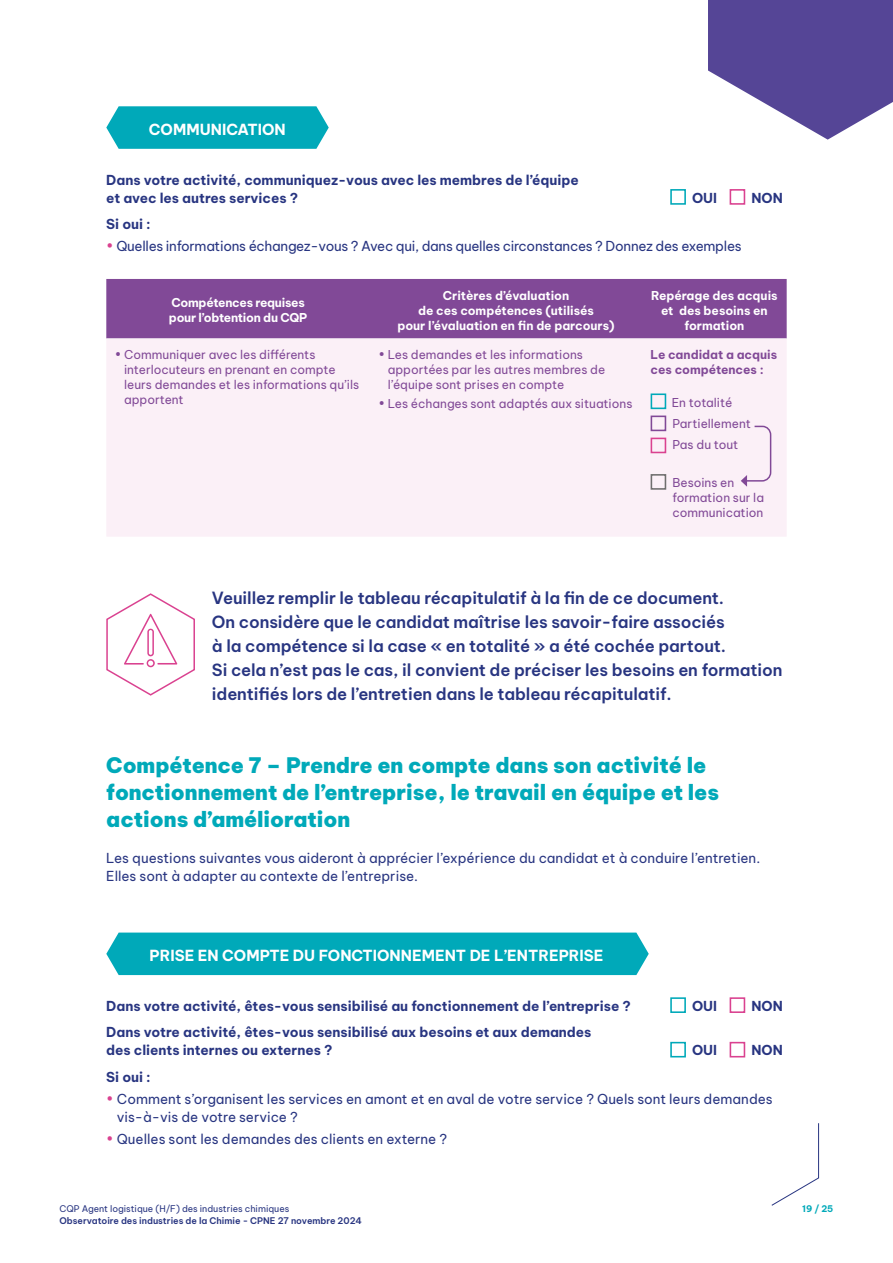
<style>
.page{position:relative;width:893px;height:1263px;background:#fff}
.page>*{position:absolute;margin:0;border:0;box-sizing:border-box;transform-origin:0 0}
.t1{font:900 21px/27px "Be Vietnam Pro";color:#00a9b9}
.t2{font:600 16.5px/24px "Be Vietnam Pro";letter-spacing:-.01em;color:#283581}
.t3{font:700 15px "Be Vietnam Pro";color:#fff}
.t4{font:13.5px/18px "Be Vietnam Pro";color:#283581}
.t5{font:700 13.5px/18px "Be Vietnam Pro";color:#283581}
.t6{font:13.5px "Be Vietnam Pro";letter-spacing:-.02em;color:#283581}
.t7{font:12px/15px "Be Vietnam Pro";color:#814997}
.t8{font:700 12px/15px "Be Vietnam Pro";letter-spacing:-.005em;color:#fff;text-align:center}
.t9{font:700 12px/15px "Be Vietnam Pro";letter-spacing:-.025em;color:#fff}
.t10{font:700 12px/15px "Be Vietnam Pro";letter-spacing:-.005em;color:#814997}
.t11{font:600 9px "Be Vietnam Pro";color:#283581}
.t12{font:9px "Be Vietnam Pro";color:#283581}
.t13{font:700 9px "Be Vietnam Pro";color:#00a9b9}
.s1{color:#da4290}
</style>
<div class="page">
<svg style="left:106px;top:106px;width:223px;height:43px;background:#11aebd"></svg>
<div style="left:670px;top:189px;width:16px;height:16px;border:2px solid #00a9b9"></div>
<div style="left:730px;top:189px;width:15px;height:16px;border:2px solid #da4290"></div>
<div style="left:106px;top:279px;width:681px;height:59px;background:#814997"></div>
<div style="left:106px;top:338px;width:681px;height:199px;background:#fbf0f7"></div>
<div style="left:651px;top:393px;width:15px;height:16px;border:2px solid #00a9b9"></div>
<div style="left:651px;top:416px;width:15px;height:15px;border:2px solid #814997"></div>
<div style="left:651px;top:438px;width:15px;height:15px;border:2px solid #da4290"></div>
<div style="left:651px;top:474px;width:15px;height:16px;border:2px solid #706f6f"></div>
<svg style="left:106px;top:593px;width:89px;height:103px"></svg>
<svg style="left:741px;top:425px;width:31px;height:62px"></svg>
<div style="left:106px;top:932px;width:543px;height:43px;background:#00a9b9"></div>
<div style="left:670px;top:997px;width:16px;height:16px;border:2px solid #00a9b9"></div>
<div style="left:730px;top:997px;width:15px;height:16px;border:2px solid #da4290"></div>
<div style="left:670px;top:1042px;width:16px;height:15px;border:2px solid #00a9b9"></div>
<div style="left:730px;top:1042px;width:15px;height:15px;border:2px solid #da4290"></div>
<svg style="left:708px;top:0;width:185px;height:140px"></svg>
<svg style="left:771px;top:1123px;width:48px;height:83px"></svg>
<p class="t3" style="left:149px;top:116px;width:138px">COMMUNICATION</p>
<p class="t5" style="left:106px;top:169px;width:474px">Dans votre activité, communiquez-vous avec les membres de l’équipe et avec les autres services ?</p>
<p class="t5" style="left:692px;top:187px;width:27px">OUI</p>
<p class="t5" style="left:751px;top:187px;width:33px">NON</p>
<p class="t5" style="left:106px;top:214px;width:46px">Si oui :</p>
<p class="t6" style="left:106px;top:235px;width:637px"><span class="s1">•</span> Quelles informations échangez-vous ? Avec qui, dans quelles circonstances ? Donnez des exemples</p>
<p class="t9" style="left:169px;top:294px;width:140px">Compétences requises pour l’obtention du CQP</p>
<p class="t8" style="left:397px;top:286px;width:219px">Critères d’évaluation<br>de ces compétences (utilisés<br>pour l’évaluation en fin de parcours)</p>
<p class="t8" style="left:651px;top:286px;width:128px">Repérage des acquis et des besoins en formation</p>
<p class="t7" style="left:124px;top:346px;width:237px;text-indent:-9px">• Communiquer avec les différents interlocuteurs en prenant en compte leurs demandes et les informations qu’ils apportent</p>
<p class="t7" style="left:388px;top:346px;width:219px;text-indent:-9px">• Les demandes et les informations apportées par les autres membres de l’équipe sont prises en compte</p>
<p class="t10" style="left:651px;top:346px;width:128px">Le candidat a acquis ces compétences :</p>
<p class="t7" style="left:672px;top:391px;width:81px;line-height:21px">En totalité<br>Partiellement<br>Pas du tout</p>
<p class="t7" style="left:672px;top:473px;width:93px">Besoins en formation sur la communication</p>
<p class="t7" style="left:378px;top:395px;width:255px">• Les échanges sont adaptés aux situations</p>
<p class="t2" style="left:212px;top:584px;width:572px">Veuillez remplir le tableau récapitulatif à la fin de ce document.<br>On considère que le candidat maîtrise les savoir-faire associés<br>à la compétence si la case « en totalité » a été cochée partout.<br>Si cela n’est pas le cas, il convient de préciser les besoins en formation identifiés lors de l’entretien dans le tableau récapitulatif.</p>
<h1 class="t1" style="left:106px;top:749px;width:614px">Compétence 7 – Prendre en compte dans son activité le fonctionnement de l’entreprise, le travail en équipe et les actions d’amélioration</h1>
<p class="t4" style="left:106px;top:848px;width:655px">Les questions suivantes vous aideront à apprécier l’expérience du candidat et à conduire l’entretien.<br>Elles sont à adapter au contexte de l’entreprise.</p>
<p class="t3" style="left:150px;top:942px;width:455px">PRISE EN COMPTE DU FONCTIONNEMENT DE L’ENTREPRISE</p>
<p class="t5" style="left:106px;top:995px;width:526px">Dans votre activité, êtes-vous sensibilisé au fonctionnement de l’entreprise ?</p>
<p class="t5" style="left:692px;top:995px;width:27px">OUI</p>
<p class="t5" style="left:751px;top:995px;width:33px">NON</p>
<p class="t5" style="left:106px;top:1022px;width:487px">Dans votre activité, êtes-vous sensibilisé aux besoins et aux demandes des clients internes ou externes ?</p>
<p class="t5" style="left:692px;top:1040px;width:27px">OUI</p>
<p class="t5" style="left:751px;top:1040px;width:33px">NON</p>
<p class="t5" style="left:106px;top:1066px;width:46px">Si oui :</p>
<p class="t4" style="left:117px;top:1089px;width:657px;text-indent:-10px"><span class="s1">•</span> Comment s’organisent les services en amont et en aval de votre service ? Quels sont leurs demandes vis-à-vis de votre service ?</p>
<p class="t4" style="left:106px;top:1129px;width:342px"><span class="s1">•</span> Quelles sont les demandes des clients en externe ?</p>
<p class="t12" style="left:60px;top:1202px;width:231px">CQP Agent logistique (H/F) des industries chimiques</p>
<p class="t11" style="left:60px;top:1213px;width:304px">Observatoire des industries de la Chimie - CPNE 27 novembre 2024</p>
<p class="t13" style="left:802px;top:1201px;width:33px">19 / 25</p>
</div>
